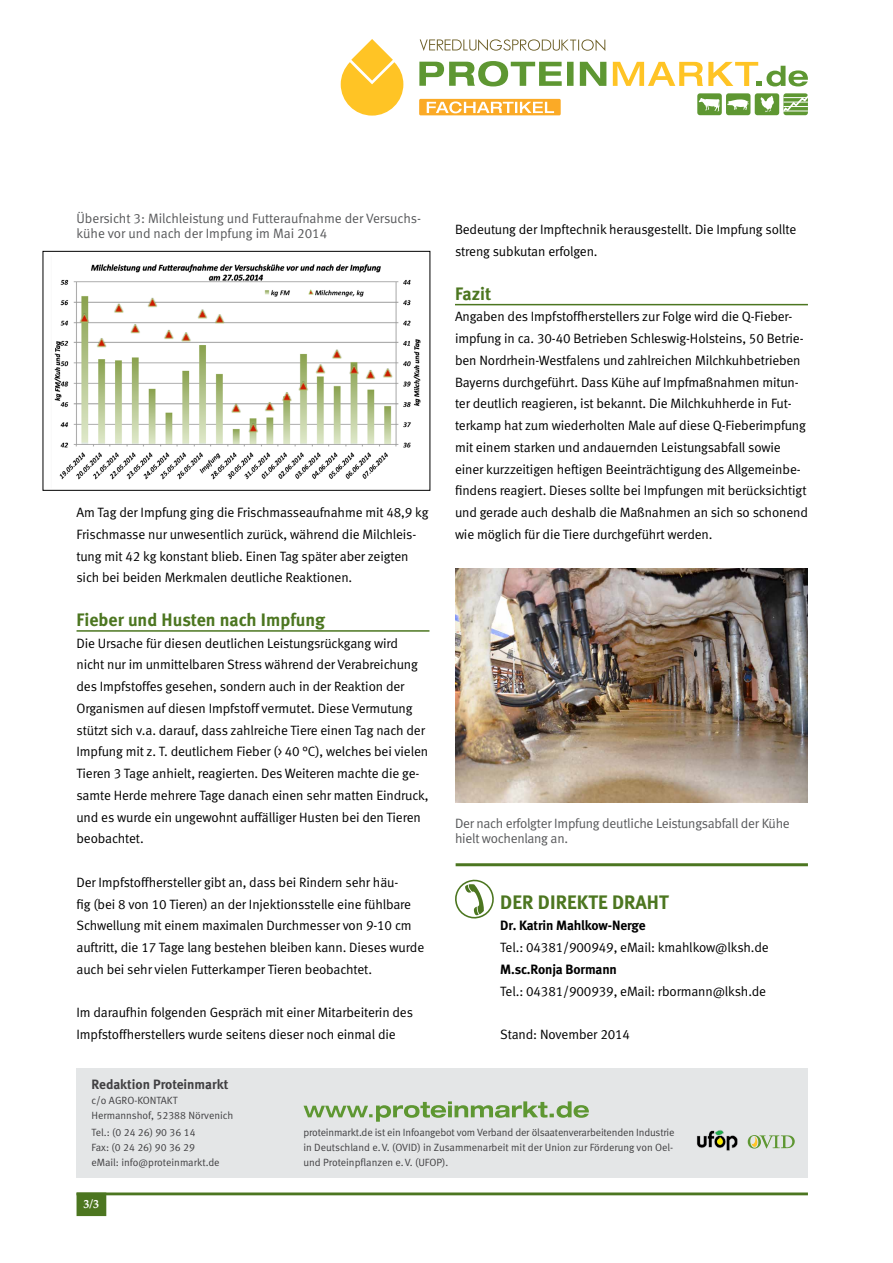
<style>
.page{position:relative;width:893px;height:1263px;background:#fff}
.page>*{position:absolute;margin:0;border:0;box-sizing:border-box;transform-origin:0 0}
.t1{font:19.5px "Meta Bold LF";letter-spacing:.005em;color:#4c7620}
.t2{font:18px "Meta Bold LF";letter-spacing:.005em;color:#4c7620}
.t3{font:13.5px/21.8px "Meta Normal LF";letter-spacing:-.01em;color:#000}
.t4{font:13.5px/15px "Meta Normal LF";letter-spacing:-.015em;color:#58595b}
.t5{font:13.5px "Meta Bold LF";letter-spacing:-.01em;color:#000}
.t6{font:13.5px "Meta Bold LF";color:#414042}
.t7{font:700 12px "Palatino Linotype";color:#fff}
.t8{font:10.5px/15px "Meta Normal LF";color:#414042}
</style>
<div class="page">
<hr style="left:77px;top:630px;width:352px;height:2px;background:#4c7620">
<hr style="left:455px;top:304px;width:353px;height:1px;background:#4c7620">
<hr style="left:77px;top:1192px;width:731px;height:3px;background:#4c7620">
<div style="left:77px;top:1192px;width:29px;height:24px;background:#4c7620;border:2px solid #4c7620"></div>
<svg style="left:419px;top:61px;width:143px;height:25px"></svg>
<div style="left:567px;top:62px;width:7px;height:24px;background:#5e9732"></div>
<svg style="left:580px;top:62px;width:26px;height:24px"></svg>
<svg style="left:341px;top:39px;width:62px;height:77px"></svg>
<svg style="left:420px;top:39px;width:185px;height:12px"></svg>
<div style="left:726px;top:93px;width:24px;height:22px;background:#5e9732;border-radius:3px"></div>
<svg style="left:727px;top:99px;width:21px;height:11px"></svg>
<div style="left:697px;top:93px;width:25px;height:22px;background:#5e9732;border-radius:3px"></div>
<svg style="left:699px;top:98px;width:21px;height:13px"></svg>
<div style="left:755px;top:93px;width:24px;height:22px;background:#5e9732;border-radius:3px"></div>
<svg style="left:760px;top:95px;width:14px;height:17px"></svg>
<div style="left:783px;top:93px;width:25px;height:22px;background:#5e9732;border-radius:3px"></div>
<svg style="left:783px;top:93px;width:25px;height:21px"></svg>
<svg style="left:613px;top:62px;width:195px;height:24px"></svg>
<div style="left:419px;top:99px;width:142px;height:16px;background:#fbaa26;border-radius:2px"></div>
<svg style="left:427px;top:101px;width:127px;height:12px"></svg>
<img style="left:54px;top:264px;width:367px;height:216px">
<div style="left:43px;top:251px;width:387px;height:240px;border:1px solid #000"></div>
<div style="left:77px;top:1068px;width:731px;height:110px;background:#e4e6e7"></div>
<svg style="left:304px;top:1101px;width:285px;height:21px;background:#b9ccad"></svg>
<svg style="left:748px;top:1135px;width:47px;height:13px"></svg>
<img style="left:692px;top:1128px;width:50px;height:27px">
<svg style="left:455px;top:879px;width:39px;height:40px"></svg>
<hr style="left:456px;top:863px;width:352px;height:3px;background:#4c7620">
<img style="left:455px;top:569px;width:353px;height:234px">
<p class="t4" style="left:77px;top:211px;width:346px">Übersicht 3: Milchleistung und Futteraufnahme der Versuchs&shy;kühe vor und nach der Impfung im Mai 2014</p>
<p class="t3" style="left:77px;top:501px;width:354px">Am Tag der Impfung ging die Frischmasseaufnahme mit 48,9 kg Frischmasse nur unwesentlich zurück, während die Milchleis&shy;tung mit 42 kg konstant blieb. Einen Tag später aber zeigten sich bei beiden Merkmalen deutliche Reaktionen.</p>
<h2 class="t2" style="left:77px;top:609px;width:250px">Fieber und Husten nach Impfung</h2>
<p class="t3" style="left:77px;top:632px;width:354px">Die Ursache für diesen deutlichen Leistungsrückgang wird nicht nur im unmittelbaren Stress während der Verabreichung des Impfstoffes gesehen, sondern auch in der Reaktion der Organismen auf diesen Impfstoff vermutet. Diese Vermutung stützt sich v.a. darauf, dass zahlreiche Tiere einen Tag nach der Impfung mit z. T. deutlichem Fieber (&gt; 40 °C), welches bei vielen Tieren 3 Tage anhielt, reagierten. Des Weiteren machte die ge&shy;samte Herde mehrere Tage danach einen sehr matten Eindruck, und es wurde ein ungewohnt auffälliger Husten bei den Tieren beobachtet.</p>
<p class="t3" style="left:77px;top:871px;width:349px">Der Impfstoffhersteller gibt an, dass bei Rindern sehr häu-<br>fig (bei 8 von 10 Tieren) an der Injektionsstelle eine fühlbare Schwellung mit einem maximalen Durchmesser von 9-10 cm auftritt, die 17 Tage lang bestehen bleiben kann. Dieses wurde auch bei sehr vielen Futterkamper Tieren beobachtet.</p>
<p class="t3" style="left:77px;top:1002px;width:338px">Im daraufhin folgenden Gespräch mit einer Mitarbeiterin des<br>Impfstoffherstellers wurde seitens dieser noch einmal die</p>
<p class="t3" style="left:455px;top:219px;width:343px">Bedeutung der Impftechnik herausgestellt. Die Impfung sollte streng subkutan erfolgen.</p>
<h2 class="t2" style="left:455px;top:283px;width:38px">Fazit</h2>
<p class="t3" style="left:455px;top:306px;width:354px">Angaben des Impfstoffherstellers zur Folge wird die Q-Fieber&shy;impfung in ca. 30-40 Betrieben Schleswig-Holsteins, 50 Betrie&shy;ben Nordrhein-Westfalens und zahlreichen Milchkuhbetrieben Bayerns durchgeführt. Dass Kühe auf Impfmaßnahmen mitun&shy;ter deutlich reagieren, ist bekannt. Die Milchkuhherde in Fut&shy;terkamp hat zum wiederholten Male auf diese Q-Fieberimpfung mit einem starken und andauernden Leistungsabfall sowie einer kurzzeitigen heftigen Beeinträchtigung des Allgemeinbe&shy;findens reagiert. Dieses sollte bei Impfungen mit berücksichtigt und gerade auch deshalb die Maßnahmen an sich so schonend wie möglich für die Tiere durchgeführt werden.</p>
<p class="t4" style="left:455px;top:816px;width:336px">Der nach erfolgter Impfung deutliche Leistungsabfall der Kühe hielt wochenlang an.</p>
<h1 class="t1" style="left:500px;top:890px;width:170px">DER DIREKTE DRAHT</h1>
<p class="t5" style="left:500px;top:918px;width:147px">Dr. Katrin Mahlkow-Nerge</p>
<p class="t3" style="left:500px;top:936px;width:270px">Tel.: 04381/900949, eMail: kmahlkow@lksh.de</p>
<p class="t5" style="left:500px;top:961px;width:118px">M.sc.Ronja Bormann</p>
<p class="t3" style="left:500px;top:980px;width:267px">Tel.: 04381/900939, eMail: rbormann@lksh.de</p>
<p class="t3" style="left:500px;top:1023px;width:131px">Stand: November 2014</p>
<p class="t6" style="left:91px;top:1076px;width:138px">Redaktion Proteinmarkt</p>
<p class="t8" style="left:91px;top:1093px;width:143px">c/o AGRO-KONTAKT<br>Hermannshof, 52388 Nörvenich</p>
<p class="t8" style="left:91px;top:1124px;width:130px">Tel.: (0 24 26) 90 36 14<br>Fax: (0 24 26) 90 36 29 eMail: info@proteinmarkt.de</p>
<p class="t8" style="left:303px;top:1124px;width:373px;text-align:justify">proteinmarkt.de ist ein Infoangebot vom Verband der ölsaatenverarbeitenden Industrie in Deutschland e.V. (OVID) in Zusammenarbeit mit der Union zur Förderung von Oel&shy;und Proteinpflanzen e.V. (UFOP).</p>
<p class="t7" style="left:84px;top:1195px;width:17px">3/3</p>
</div>
